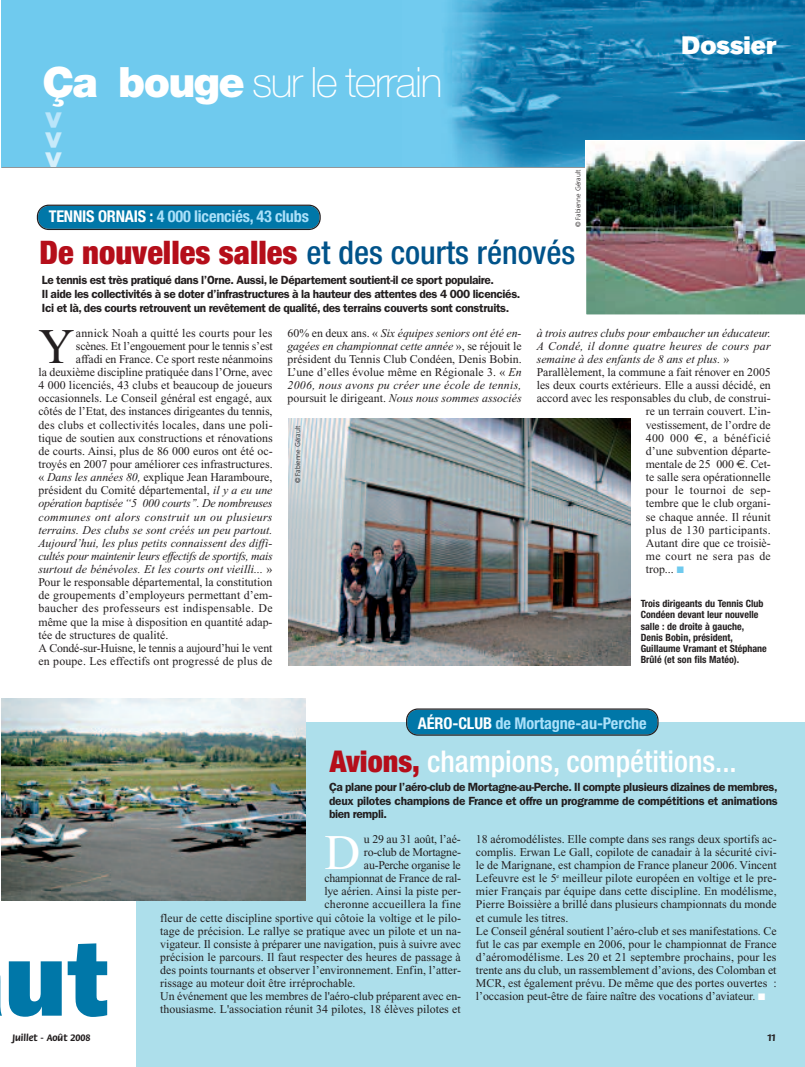
<style>
.page{position:relative;width:805px;height:1067px;background:#fff}
.page>*{position:absolute;margin:0;border:0;box-sizing:border-box;transform-origin:0 0}
.t1{font:800 106.25px "Franklin Gothic";color:#0077a8}
.t2{font:49.62px "Times New Roman";color:#231f20}
.t3{font:49.62px "Times New Roman";color:#fff}
.t4{font:100 41.88px "Helvetica Neue";letter-spacing:-.035em;color:#fff}
.t5{font:500 condensed 32.5px "Helvetica Neue";color:#00538a}
.t6{font:800 30.12px "Franklin Gothic";color:#b9e5fa}
.t7{font:500 condensed 30px "Helvetica Neue";color:#fff}
.t8{font:25px "Akzidenz Grotesk BE Super";color:#fff}
.t9{font:700 condensed 16.25px "Helvetica Neue";letter-spacing:-.01em;color:#aae0f9}
.t10{font:11.88px/13.1px "Times New Roman";color:#231f20;text-align:justify}
.t11{font:600 11.88px/13.8px "Franklin Gothic";letter-spacing:-.03em;color:#231f20}
.t12{font:italic 11.88px "Times New Roman";color:#231f20}
.t13{font:11.88px "Times New Roman";letter-spacing:-.02em;color:#231f20}
.t14{font:11.88px "Times New Roman";letter-spacing:.025em;color:#231f20}
.t15{font:italic 11.88px "Times New Roman";letter-spacing:.025em;color:#231f20}
.t16{font:italic 11.88px "Times New Roman";letter-spacing:-.025em;color:#231f20}
.t17{font:italic 11.88px "Times New Roman";letter-spacing:-.02em;color:#231f20}
.t18{font:11.88px "Times New Roman";letter-spacing:-.025em;color:#231f20}
.t19{font:700 condensed 10px/11.2px "Helvetica Neue";color:#231f20}
.t20{font:700 10px "Flora";color:#231f20}
.t21{font:300 6.88px "Frutiger";color:#231f20}
.s1{font-weight:900}
.s2{color:#c6eafa}
.s3{color:#d4effb}
.s4{color:#fff}
.s5{font-weight:900;color:#b50e1a}
.s6{font-style:italic}
.s7{font-style:normal}
.s8{font-family:"Euro Sans"}
.s9{color:#6fcaee}
</style>
<div class="page">
<img style="left:1px;top:0;width:804px;height:1066px">
<h3 class="t4" style="left:42px;top:67px;width:401px"><span class="s1">Ça bouge</span> sur le terrain</h3>
<h3 class="t6" style="left:66px;top:111px;width:59px;rotate:90deg">&gt;<span class="s2">&gt;</span><span class="s3">&gt;</span></h3>
<h3 class="t9" style="left:49px;top:211px;width:262px"><span class="s4">TENNIS ORNAIS :</span> 4 000 licenciés, 43 clubs</h3>
<p class="t21" style="left:575px;top:227px;width:59px;rotate:-90deg">© Fabienne Gérault</p>
<h3 class="t5" style="left:39px;top:240px;width:537px"><span class="s5">De nouvelles salles</span> et des courts rénovés</h3>
<p class="t11" style="left:42px;top:274px;width:480px">Le tennis est très pratiqué dans l’Orne. Aussi, le Département soutient-il ce sport populaire.<br>Il aide les collectivités à se doter d’infrastructures à la hauteur des attentes des 4 000 licenciés.<br>Ici et là, des courts retrouvent un revêtement de qualité, des terrains couverts sont construits.</p>
<h3 class="t8" style="left:681px;top:36px;width:96px">Dossier</h3>
<h2 class="t2" style="left:38px;top:328px;width:37px">Y</h2>
<p class="t10" style="left:76px;top:327px;width:198px">annick Noah a quitté les courts pour les</p>
<p class="t13" style="left:76px;top:341px;width:198px">scènes. Et l’engouement pour le tennis s’est</p>
<p class="t10" style="left:76px;top:353px;width:198px">affadi en France. Ce sport reste néanmoins</p>
<p class="t10" style="left:38px;top:366px;width:236px">la deuxième discipline pratiquée dans l’Orne, avec</p>
<p class="t10" style="left:38px;top:380px;width:235px">4 000 licenciés, 43 clubs et beaucoup de joueurs</p>
<p class="t10" style="left:38px;top:393px;width:236px">occasionnels. Le Conseil général est engagé, aux</p>
<p class="t10" style="left:38px;top:406px;width:236px">côtés de l’Etat, des instances dirigeantes du tennis,</p>
<p class="t10" style="left:38px;top:419px;width:236px">des clubs et collectivités locales, dans une poli-</p>
<p class="t10" style="left:38px;top:432px;width:236px">tique de soutien aux constructions et rénovations</p>
<p class="t10" style="left:38px;top:445px;width:236px">de courts. Ainsi, plus de 86 000 euros ont été oc-</p>
<p class="t10" style="left:38px;top:458px;width:236px">troyés en 2007 pour améliorer ces infrastructures.</p>
<p class="t10" style="left:38px;top:471px;width:235px">« <span class="s6">Dans les années 80,</span> explique Jean Haramboure,</p>
<p class="t10" style="left:38px;top:485px;width:236px">président du Comité départemental, <span class="s6">il y a eu une</span></p>
<p class="t17" style="left:38px;top:499px;width:236px">opération baptisée “5 000 courts’’. De nombreuses</p>
<p class="t15" style="left:38px;top:512px;width:236px">communes ont alors construit un ou plusieurs</p>
<p class="t12" style="left:38px;top:525px;width:236px">terrains. Des clubs se sont créés un peu partout.</p>
<p class="t12" style="left:38px;top:538px;width:236px">Aujourd’hui, les plus petits connaissent des diffi-</p>
<p class="t16" style="left:38px;top:551px;width:236px">cultés pour maintenir leurs effectifs de sportifs, mais</p>
<p class="t12" style="left:38px;top:564px;width:236px">surtout de bénévoles. Et les courts ont vieilli... <span class="s7">»</span></p>
<p class="t10" style="left:38px;top:576px;width:235px">Pour le responsable départemental, la constitution</p>
<p class="t10" style="left:38px;top:590px;width:235px">de groupements d’employeurs permettant d’em-</p>
<p class="t14" style="left:38px;top:604px;width:236px">baucher des professeurs est indispensable. De</p>
<p class="t10" style="left:38px;top:616px;width:236px">même que la mise à disposition en quantité adap-</p>
<p class="t10" style="left:38px;top:629px;width:131px">tée de structures de qualité.</p>
<p class="t13" style="left:38px;top:643px;width:235px">A Condé-sur-Huisne, le tennis a aujourd’hui le vent</p>
<p class="t10" style="left:38px;top:655px;width:236px">en poupe. Les effectifs ont progressé de plus de</p>
<p class="t10" style="left:288px;top:327px;width:236px">60% en deux ans. « <span class="s6">Six équipes seniors ont été en&shy;gagées en championnat cette année</span> », se réjouit le président du Tennis Club Condéen, Denis Bobin.<br>L’une d’elles évolue même en Régionale 3. « <span class="s6">En 2006, nous avons pu créer une école de tennis, </span>poursuit le dirigeant. <span class="s6">Nous nous sommes associés</span></p>
<p class="t12" style="left:537px;top:328px;width:236px">à trois autres clubs pour embaucher un éducateur.</p>
<p class="t15" style="left:537px;top:341px;width:236px">A Condé, il donne quatre heures de cours par</p>
<p class="t12" style="left:537px;top:354px;width:194px">semaine à des enfants de 8 ans et plus. <span class="s7">»</span></p>
<p class="t10" style="left:537px;top:366px;width:236px">Parallèlement, la commune a fait rénover en 2005</p>
<p class="t10" style="left:537px;top:380px;width:236px">les deux courts extérieurs. Elle a aussi décidé, en</p>
<p class="t10" style="left:537px;top:393px;width:236px">accord avec les responsables du club, de construi-</p>
<p class="t10" style="left:646px;top:406px;width:127px">re un terrain couvert. L’in-</p>
<p class="t10" style="left:646px;top:419px;width:126px">vestissement, de l’ordre de</p>
<p class="t14" style="left:646px;top:433px;width:126px">400 000 <span class="s8">€</span>, a bénéficié</p>
<p class="t10" style="left:646px;top:445px;width:127px">d’une subvention départe-</p>
<p class="t10" style="left:646px;top:458px;width:126px">mentale de 25 000 <span class="s8">€</span>. Cet-</p>
<p class="t10" style="left:646px;top:471px;width:126px">te salle sera opérationnelle</p>
<p class="t14" style="left:646px;top:486px;width:126px">pour le tournoi de sep-</p>
<p class="t10" style="left:646px;top:498px;width:126px">tembre que le club organi-</p>
<p class="t10" style="left:646px;top:511px;width:126px">se chaque année. Il réunit</p>
<p class="t14" style="left:646px;top:525px;width:126px">plus de 130 participants.</p>
<p class="t10" style="left:646px;top:537px;width:126px">Autant dire que ce troisiè-</p>
<p class="t14" style="left:646px;top:551px;width:127px">me court ne sera pas de</p>
<p class="t10" style="left:646px;top:563px;width:40px">trop... <span class="s9">■</span></p>
<p class="t19" style="left:641px;top:598px;width:128px">Trois dirigeants du Tennis Club<br>Condéen devant leur nouvelle salle : de droite à gauche,<br>Denis Bobin, président,<br>Guillaume Vramant et Stéphane<br>Brûlé (et son fils Matéo).</p>
<p class="t21" style="left:295px;top:483px;width:59px;rotate:-90deg">© Fabienne Gérault</p>
<h3 class="t9" style="left:418px;top:717px;width:230px"><span class="s4">AÉRO-CLUB</span> de Mortagne-au-Perche</h3>
<h3 class="t7" style="left:330px;top:750px;width:408px"><span class="s5">Avions,</span> champions, compétitions...</h3>
<p class="t11" style="left:329px;top:780px;width:450px;text-align:justify">Ça plane pour l’aéro-club de Mortagne-au-Perche. Il compte plusieurs dizaines de membres, deux pilotes champions de France et offre un programme de compétitions et animations bien rempli.</p>
<p class="t10" style="left:476px;top:833px;width:302px;text-align:left">18 aéromodélistes. Elle compte dans ses rangs deux sportifs ac&shy;complis. Erwan Le Gall, copilote de canadair à la sécurité civi&shy;le de Marignane, est champion de France planeur 2006. Vincent Lefeuvre est le 5<sup>e</sup> meilleur pilote européen en voltige et le pre&shy;mier Français par équipe dans cette discipline. En modélisme, Pierre Boissière a brillé dans plusieurs championnats du monde et cumule les titres.<br>Le Conseil général soutient l’aéro-club et ses manifestations. Ce fut le cas par exemple en 2006, pour le championnat de France d’aéromodélisme. Les 20 et 21 septembre prochains, pour les trente ans du club, un rassemblement d’avions, des Colomban et MCR, est également prévu. De même que des portes ouvertes : l’occasion peut-être de faire naître des vocations d’aviateur. <span class="s4">■</span></p>
<h2 class="t3" style="left:324px;top:834px;width:37px">D</h2>
<p class="t10" style="left:364px;top:833px;width:98px">u 29 au 31 août, l’aé-</p>
<p class="t13" style="left:364px;top:847px;width:98px">ro-club de Mortagne-</p>
<p class="t13" style="left:364px;top:860px;width:98px">au-Perche organise le</p>
<p class="t18" style="left:324px;top:873px;width:138px">championnat de France de ral-</p>
<p class="t10" style="left:324px;top:885px;width:138px">lye aérien. Ainsi la piste per-</p>
<p class="t10" style="left:324px;top:898px;width:138px">cheronne accueillera la fine</p>
<p class="t10" style="left:160px;top:912px;width:302px">fleur de cette discipline sportive qui côtoie la voltige et le pilo-</p>
<p class="t10" style="left:160px;top:925px;width:302px">tage de précision. Le rallye se pratique avec un pilote et un na-</p>
<p class="t10" style="left:160px;top:938px;width:302px">vigateur. Il consiste à préparer une navigation, puis à suivre avec</p>
<p class="t10" style="left:160px;top:951px;width:302px">précision le parcours. Il faut respecter des heures de passage à</p>
<p class="t10" style="left:160px;top:964px;width:302px">des points tournants et observer l’environnement. Enfin, l’atter-</p>
<p class="t10" style="left:160px;top:977px;width:197px">rissage au moteur doit être irréprochable.</p>
<p class="t10" style="left:160px;top:990px;width:302px">Un événement que les membres de l'aéro-club préparent avec en-</p>
<p class="t10" style="left:160px;top:1003px;width:302px">thousiasme. L'association réunit 34 pilotes, 18 élèves pilotes et</p>
<h1 class="t1" style="left:4px;top:942px;width:107px">ut</h1>
<p class="t20" style="left:12px;top:1033px;width:80px">Juillet - Août 2008</p>
<p class="t20" style="left:767px;top:1033px;width:10px">11</p>
</div>
